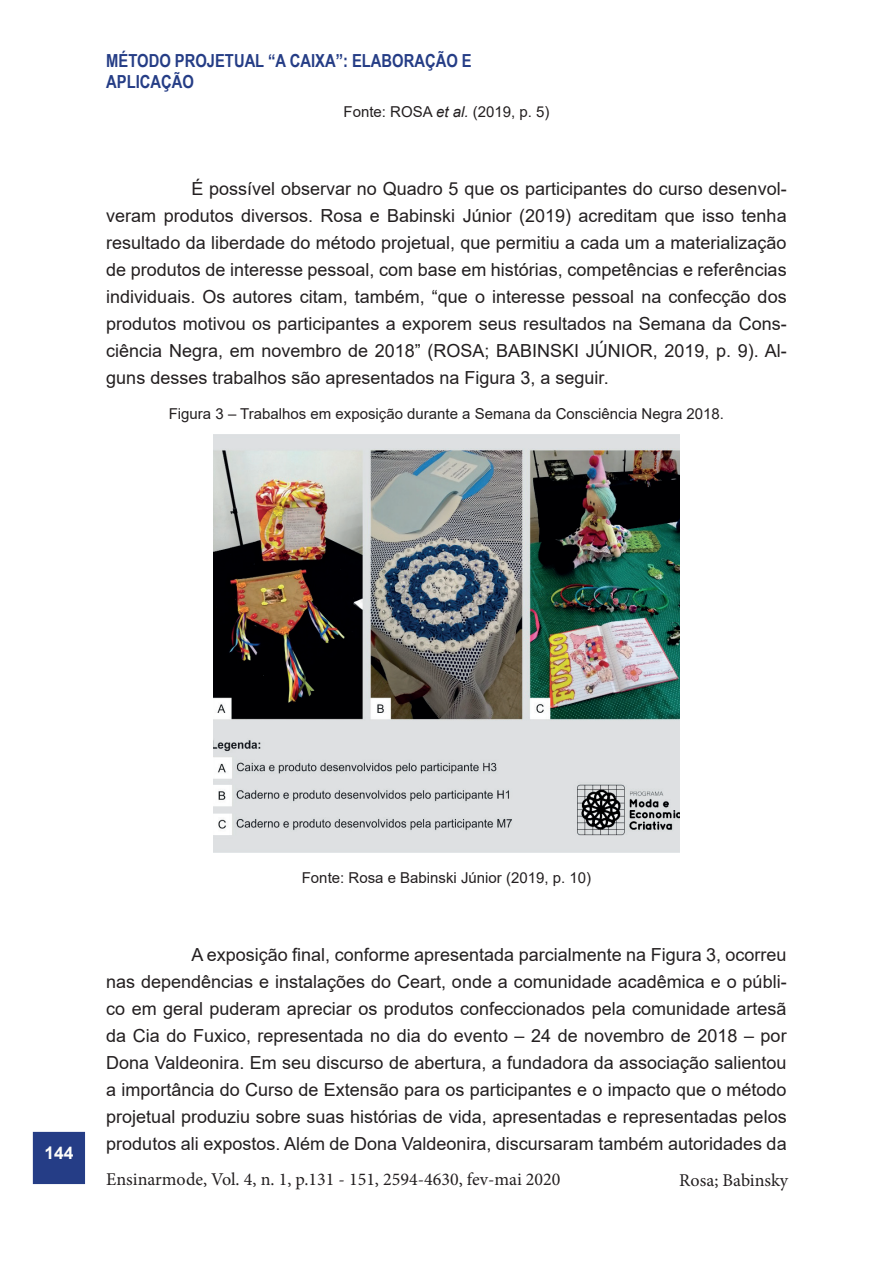
<style>
.page{position:relative;width:893px;height:1263px;background:#fff}
.page>*{position:absolute;margin:0;border:0;box-sizing:border-box;transform-origin:0 0}
.t1{font:18px/27px "Arial";color:#231f20;text-align:justify}
.t2{font:18px "Minion Pro";color:#231f20}
.t3{font:700 18px/21px "Arial Narrow";color:#253d86}
.t4{font:700 17.55px "Arial";color:#fffefa}
.t5{font:15px "Arial";color:#231f20}
.s1{font-style:italic}
</style>
<div class="page">
<div style="left:33px;top:1132px;width:52px;height:52px;background:#253d86"></div>
<img style="left:213px;top:434px;width:467px;height:418px">
<p class="t3" style="left:106px;top:50px;width:367px">MÉTODO PROJETUAL “A CAIXA”: ELABORAÇÃO E<br>APLICAÇÃO</p>
<p class="t5" style="left:343px;top:102px;width:207px">Fonte: ROSA <span class="s1">et al.</span> (2019, p. 5)</p>
<p class="t1" style="left:106px;top:175px;width:682px;text-indent:85px">É possível observar no Quadro 5 que os participantes do curso desenvol&shy;veram produtos diversos. Rosa e Babinski Júnior (2019) acreditam que isso tenha resultado da liberdade do método projetual, que permitiu a cada um a materialização de produtos de interesse pessoal, com base em histórias, competências e referências individuais. Os autores citam, também, “que o interesse pessoal na confecção dos produtos motivou os participantes a exporem seus resultados na Semana da Cons&shy;ciência Negra, em novembro de 2018” (ROSA; BABINSKI JÚNIOR, 2019, p. 9). Al&shy;guns desses trabalhos são apresentados na Figura 3, a seguir.</p>
<p class="t5" style="left:169px;top:403px;width:557px">Figura 3 – Trabalhos em exposição durante a Semana da Consciência Negra 2018.</p>
<p class="t4" style="left:44px;top:1140px;width:31px">144</p>
<p class="t5" style="left:302px;top:867px;width:291px">Fonte: Rosa e Babinski Júnior (2019, p. 10)</p>
<p class="t1" style="left:106px;top:941px;width:682px;text-indent:85px">A exposição final, conforme apresentada parcialmente na Figura 3, ocorreu nas dependências e instalações do Ceart, onde a comunidade acadêmica e o públi&shy;co em geral puderam apreciar os produtos confeccionados pela comunidade artesã da Cia do Fuxico, representada no dia do evento – 24 de novembro de 2018 – por Dona Valdeonira. Em seu discurso de abertura, a fundadora da associação salientou a importância do Curso de Extensão para os participantes e o impacto que o método projetual produziu sobre suas histórias de vida, apresentadas e representadas pelos produtos ali expostos. Além de Dona Valdeonira, discursaram também autoridades da</p>
<p class="t2" style="left:106px;top:1168px;width:456px">Ensinarmode, Vol. 4, n. 1, p.131 - 151, 2594-4630, fev-mai 2020</p>
<p class="t2" style="left:679px;top:1168px;width:110px">Rosa; Babinsky</p>
</div>
